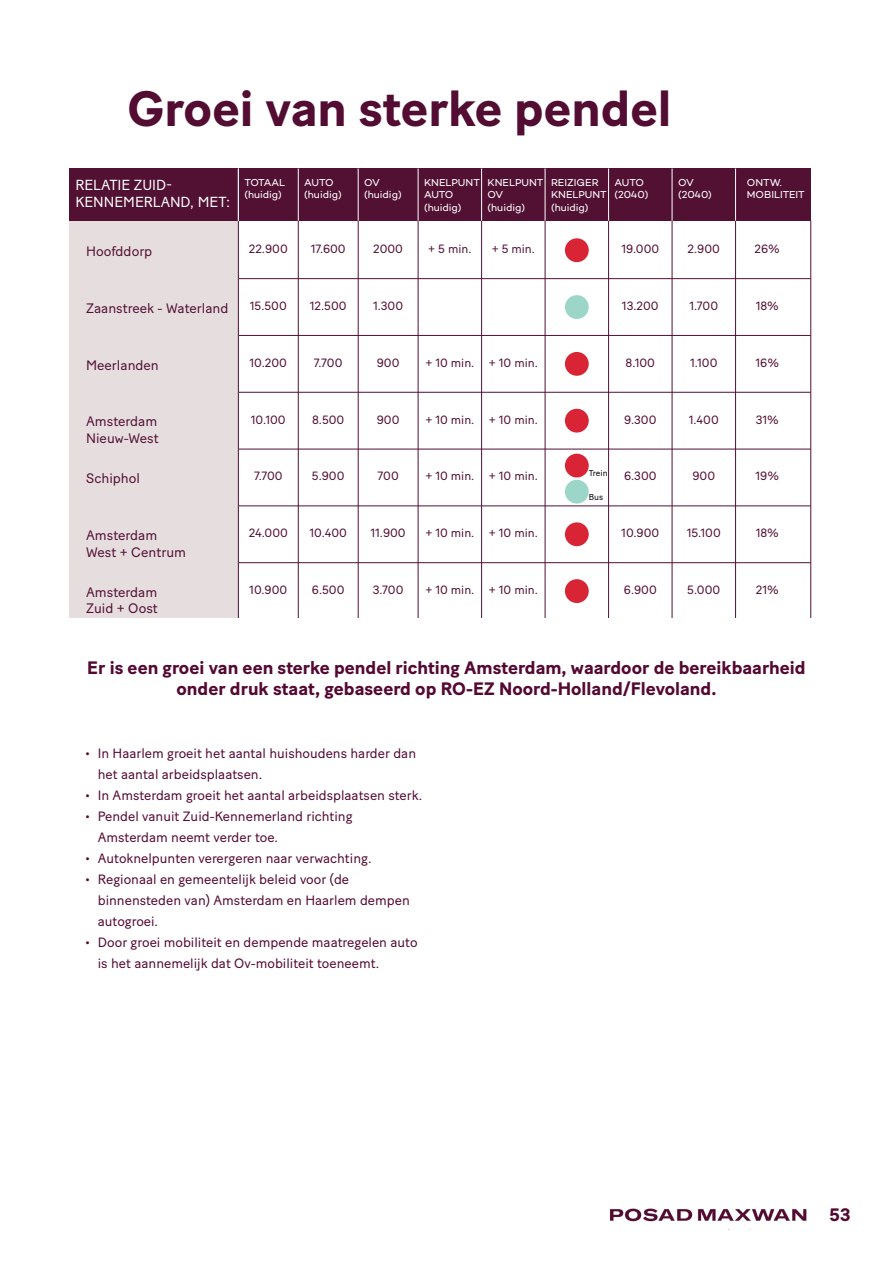
<style>
.page{position:relative;width:893px;height:1263px;background:#fff}
.page>*{position:absolute;margin:0;border:0;box-sizing:border-box;transform-origin:0 0}
.t1{font:700 49.5px "Baton Turbo";color:#540d32}
.t2{font:700 18px/21px "Baton Turbo";color:#540932;text-align:center}
.t3{font:14.55px/17.5px "Baton Turbo";color:#fff}
.t4{font:13.65px/16.5px "Baton Turbo";color:#521033}
.t5{font:13.5px/21px "Baton Turbo";color:#540932}
.t6{font:12px "Baton Turbo";color:#521033}
.t7{font:10.35px/12.3px "Campton";color:#fff}
.t8{font:10.35px/12.3px "Campton";letter-spacing:-.02em;color:#fff}
.t9{font:8.55px "Baton Turbo";color:#000}
</style>
<div class="page">
<img style="left:609px;top:1208px;width:198px;height:14px">
<hr style="left:83px;top:278px;width:728px;height:1px;background:#521033">
<hr style="left:83px;top:335px;width:728px;height:1px;background:#521033">
<hr style="left:83px;top:392px;width:728px;height:1px;background:#521033">
<hr style="left:83px;top:449px;width:728px;height:1px;background:#521033">
<hr style="left:83px;top:505px;width:728px;height:1px;background:#521033">
<hr style="left:83px;top:562px;width:728px;height:1px;background:#521033">
<div style="left:69px;top:221px;width:169px;height:397px;background:#e6dddf"></div>
<hr style="left:238px;top:221px;width:1px;height:397px;background:#521033">
<hr style="left:298px;top:221px;width:1px;height:397px;background:#521033">
<hr style="left:358px;top:221px;width:1px;height:397px;background:#521033">
<hr style="left:418px;top:221px;width:1px;height:397px;background:#521033">
<hr style="left:481px;top:221px;width:1px;height:397px;background:#521033">
<hr style="left:545px;top:221px;width:1px;height:397px;background:#521033">
<hr style="left:608px;top:221px;width:1px;height:397px;background:#521033">
<hr style="left:672px;top:221px;width:1px;height:397px;background:#521033">
<hr style="left:735px;top:221px;width:1px;height:397px;background:#521033">
<hr style="left:810px;top:221px;width:1px;height:397px;background:#521033">
<div style="left:69px;top:168px;width:742px;height:53px;background:#521033"></div>
<hr style="left:298px;top:168px;width:1px;height:53px;background:#fff">
<hr style="left:358px;top:168px;width:1px;height:53px;background:#fff">
<hr style="left:418px;top:168px;width:1px;height:53px;background:#fff">
<hr style="left:481px;top:168px;width:1px;height:53px;background:#fff">
<hr style="left:545px;top:168px;width:1px;height:53px;background:#fff">
<hr style="left:608px;top:168px;width:1px;height:53px;background:#fff">
<hr style="left:672px;top:168px;width:1px;height:53px;background:#fff">
<hr style="left:735px;top:168px;width:1px;height:53px;background:#fff">
<hr style="left:238px;top:168px;width:1px;height:53px;background:#fff">
<div style="left:565px;top:579px;width:24px;height:24px;background:#d82435;border-radius:50%"></div>
<div style="left:565px;top:522px;width:24px;height:24px;background:#d82435;border-radius:50%"></div>
<div style="left:565px;top:454px;width:24px;height:23px;background:#d82435;border-radius:50%"></div>
<div style="left:565px;top:480px;width:24px;height:24px;background:#9bd6c8;border-radius:50%"></div>
<div style="left:565px;top:409px;width:24px;height:24px;background:#d82435;border-radius:50%"></div>
<div style="left:565px;top:352px;width:24px;height:24px;background:#d82435;border-radius:50%"></div>
<div style="left:565px;top:295px;width:24px;height:24px;background:#9bd6c8;border-radius:50%"></div>
<div style="left:565px;top:238px;width:24px;height:24px;background:#d82435;border-radius:50%"></div>
<h1 class="t1" style="left:128px;top:71px;width:545px">Groei van sterke pendel</h1>
<p class="t3" style="left:75px;top:174px;width:156px">RELATIE ZUID-<br>KENNEMERLAND, MET:</p>
<p class="t7" style="left:244px;top:176px;width:42px">TOTAAL (huidig)</p>
<p class="t4" style="left:86px;top:242px;width:68px">Hoofddorp</p>
<p class="t6" style="left:249px;top:240px;width:40px">22.900</p>
<p class="t6" style="left:311px;top:240px;width:36px">17.600</p>
<p class="t6" style="left:373px;top:240px;width:31px">2000</p>
<p class="t7" style="left:304px;top:176px;width:39px">AUTO (huidig)</p>
<p class="t7" style="left:364px;top:176px;width:39px">OV (huidig)</p>
<p class="t7" style="left:424px;top:176px;width:57px">KNELPUNT<br>AUTO (huidig)</p>
<p class="t6" style="left:428px;top:240px;width:45px">+ 5 min.</p>
<p class="t7" style="left:488px;top:176px;width:57px">KNELPUNT<br>OV (huidig)</p>
<p class="t6" style="left:492px;top:240px;width:45px">+ 5 min.</p>
<p class="t7" style="left:551px;top:176px;width:57px">REIZIGER<br>KNELPUNT (huidig)</p>
<p class="t8" style="left:615px;top:176px;width:35px">AUTO (2040)</p>
<p class="t6" style="left:621px;top:240px;width:39px">19.000</p>
<p class="t7" style="left:678px;top:176px;width:35px">OV (2040)</p>
<p class="t7" style="left:747px;top:176px;width:59px">ONTW.<br>MOBILITEIT</p>
<p class="t6" style="left:688px;top:240px;width:34px">2.900</p>
<p class="t6" style="left:755px;top:240px;width:27px">26%</p>
<p class="t4" style="left:86px;top:299px;width:144px">Zaanstreek - Waterland</p>
<p class="t6" style="left:250px;top:297px;width:38px">15.500</p>
<p class="t6" style="left:310px;top:297px;width:38px">12.500</p>
<p class="t6" style="left:373px;top:297px;width:32px">1.300</p>
<p class="t6" style="left:622px;top:297px;width:38px">13.200</p>
<p class="t6" style="left:689px;top:297px;width:30px">1.700</p>
<p class="t6" style="left:756px;top:297px;width:25px">18%</p>
<p class="t4" style="left:86px;top:355px;width:74px">Meerlanden</p>
<p class="t6" style="left:250px;top:353px;width:39px">10.200</p>
<p class="t6" style="left:314px;top:353px;width:30px">7.700</p>
<p class="t6" style="left:377px;top:353px;width:24px">900</p>
<p class="t6" style="left:425px;top:353px;width:114px">+ 10 min. + 10 min.</p>
<p class="t6" style="left:626px;top:353px;width:31px">8.100</p>
<p class="t6" style="left:690px;top:353px;width:29px">1.100</p>
<p class="t6" style="left:755px;top:353px;width:25px">16%</p>
<p class="t4" style="left:86px;top:412px;width:74px">Amsterdam<br>Nieuw-West</p>
<p class="t6" style="left:251px;top:410px;width:36px">10.100</p>
<p class="t6" style="left:312px;top:410px;width:34px">8.500</p>
<p class="t6" style="left:377px;top:410px;width:24px">900</p>
<p class="t6" style="left:425px;top:410px;width:114px">+ 10 min. + 10 min.</p>
<p class="t6" style="left:624px;top:410px;width:34px">9.300</p>
<p class="t6" style="left:689px;top:410px;width:32px">1.400</p>
<p class="t6" style="left:756px;top:410px;width:25px">31%</p>
<p class="t4" style="left:86px;top:469px;width:55px">Schiphol</p>
<p class="t6" style="left:254px;top:467px;width:30px">7.700</p>
<p class="t6" style="left:312px;top:467px;width:34px">5.900</p>
<p class="t6" style="left:377px;top:467px;width:23px">700</p>
<p class="t6" style="left:425px;top:467px;width:114px">+ 10 min. + 10 min.</p>
<p class="t6" style="left:624px;top:467px;width:34px">6.300</p>
<p class="t6" style="left:692px;top:467px;width:24px">900</p>
<p class="t6" style="left:755px;top:467px;width:25px">19%</p>
<p class="t9" style="left:589px;top:466px;width:20px">Trein</p>
<p class="t9" style="left:589px;top:490px;width:16px">Bus</p>
<p class="t4" style="left:86px;top:526px;width:101px">Amsterdam<br>West + Centrum</p>
<p class="t6" style="left:249px;top:524px;width:41px">24.000</p>
<p class="t6" style="left:309px;top:524px;width:39px">10.400</p>
<p class="t6" style="left:371px;top:524px;width:37px">11.900</p>
<p class="t6" style="left:425px;top:524px;width:114px">+ 10 min. + 10 min.</p>
<p class="t6" style="left:621px;top:524px;width:40px">10.900</p>
<p class="t6" style="left:687px;top:524px;width:36px">15.100</p>
<p class="t6" style="left:756px;top:524px;width:25px">18%</p>
<p class="t4" style="left:86px;top:583px;width:73px">Amsterdam<br>Zuid + Oost</p>
<p class="t6" style="left:249px;top:581px;width:40px">10.900</p>
<p class="t6" style="left:312px;top:581px;width:34px">6.500</p>
<p class="t6" style="left:373px;top:581px;width:32px">3.700</p>
<p class="t6" style="left:425px;top:581px;width:114px">+ 10 min. + 10 min.</p>
<p class="t6" style="left:624px;top:581px;width:34px">6.900</p>
<p class="t6" style="left:687px;top:581px;width:34px">5.000</p>
<p class="t6" style="left:756px;top:581px;width:24px">21%</p>
<h2 class="t2" style="left:87px;top:655px;width:720px">Er is een groei van een sterke pendel richting Amsterdam, waardoor de bereikbaarheid onder druk staat, gebaseerd op RO-EZ Noord-Holland/Flevoland.</h2>
<p class="t5" style="left:98px;top:741px;width:320px;text-indent:-13px">• In Haarlem groeit het aantal huishoudens harder dan het aantal arbeidsplaatsen.</p>
<p class="t5" style="left:85px;top:783px;width:339px">• In Amsterdam groeit het aantal arbeidsplaatsen sterk.</p>
<p class="t5" style="left:98px;top:804px;width:256px;text-indent:-13px">• Pendel vanuit Zuid-Kennemerland richting<br>Amsterdam neemt verder toe.</p>
<p class="t5" style="left:85px;top:846px;width:288px">• Autoknelpunten verergeren naar verwachting.</p>
<p class="t5" style="left:98px;top:867px;width:314px;text-indent:-13px">• Regionaal en gemeentelijk beleid voor (de binnensteden van) Amsterdam en Haarlem dempen autogroei.</p>
<p class="t5" style="left:98px;top:931px;width:321px;text-indent:-13px">• Door groei mobiliteit en dempende maatregelen auto is het aannemelijk dat Ov-mobiliteit toeneemt.</p>
<h2 class="t2" style="left:830px;top:1203px;width:22px">53</h2>
</div>
